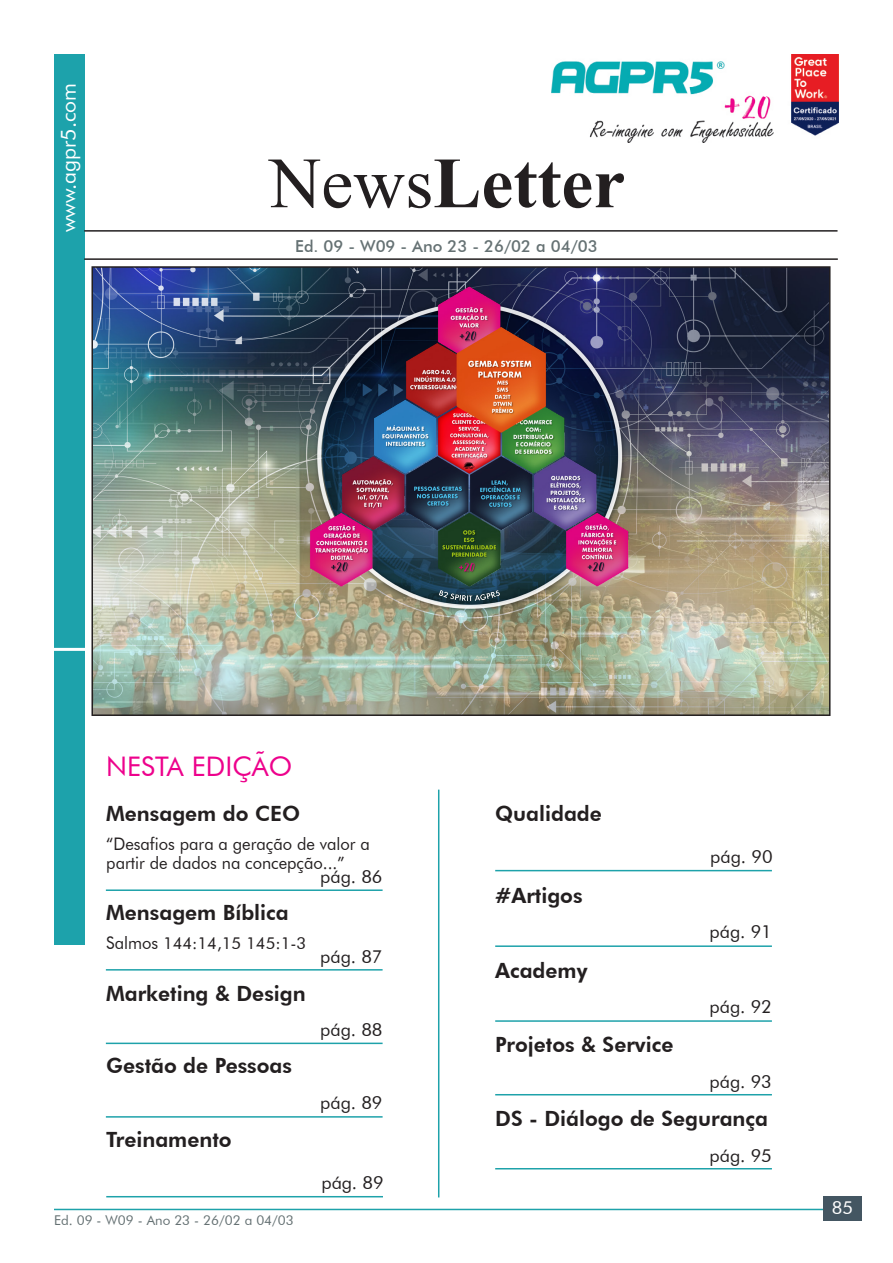
<style>
.page{position:relative;width:893px;height:1263px;background:#fff}
.page>*{position:absolute;margin:0;border:0;box-sizing:border-box;transform-origin:0 0}
.t1{font:700 72px "Times New Roman";color:#231f20}
.t2{font:27px "Futura BT";color:#ed028c}
.t3{font:800 21px "Futura BT";color:#231f20}
.t4{font:21px "Futura BT";color:#fff}
.t5{font:18px "Futura BT";color:#231f20}
.t6{font:18px "Futura BT";color:#fff}
.t7{font:17.4px/19.5px "Futura BT";color:#231f20;scale:.95 1}
.t8{font:500 16.5px "Futura BT";color:#657173}
.t9{font:16.5px "Futura BT";color:#231f20}
.t10{font:13.5px "Futura BT";color:#657173}
.s1{font-weight:400}
.s2{font-size:17.4px}
</style>
<div class="page">
<hr style="left:54px;top:1209px;width:785px;height:1px;background:#1ea2aa">
<div style="left:823px;top:1197px;width:39px;height:24px;background:#445662"></div>
<div style="left:54px;top:54px;width:30px;height:890px;background:#1da2ab"></div>
<img style="left:552px;top:54px;width:287px;height:89px">
<hr style="left:106px;top:889px;width:277px;height:2px;background:#1ea2aa">
<hr style="left:106px;top:969px;width:277px;height:1px;background:#1ea2aa">
<hr style="left:106px;top:1042px;width:277px;height:2px;background:#1ea2aa">
<hr style="left:106px;top:1116px;width:277px;height:1px;background:#1ea2aa">
<hr style="left:106px;top:1196px;width:277px;height:1px;background:#1ea2aa">
<hr style="left:495px;top:870px;width:277px;height:1px;background:#1ea2aa">
<hr style="left:495px;top:945px;width:277px;height:2px;background:#1ea2aa">
<hr style="left:495px;top:1020px;width:277px;height:2px;background:#1ea2aa">
<hr style="left:495px;top:1094px;width:277px;height:1px;background:#1ea2aa">
<hr style="left:495px;top:1168px;width:277px;height:1px;background:#1ea2aa">
<hr style="left:84px;top:230px;width:753px;height:2px;background:#231f20">
<hr style="left:84px;top:258px;width:754px;height:2px;background:#231f20">
<hr style="left:438px;top:790px;width:1px;height:407px;background:#1ea2aa">
<hr style="left:50px;top:648px;width:56px;height:3px;background:#fff">
<img style="left:94px;top:269px;width:733px;height:444px">
<div style="left:91px;top:266px;width:739px;height:450px;border:2px solid #231f20"></div>
<img style="left:302px;top:285px;width:330px;height:330px">
<p class="t4" style="left:56px;top:232px;width:151px;rotate:-90deg">www.agpr5.com</p>
<p class="t1" style="left:269px;top:131px;width:357px"><span class="s1">News</span>Letter</p>
<p class="t8" style="left:295px;top:236px;width:304px">Ed. 09 - W09 - Ano 23 - 26/02 a 04/03</p>
<p class="t2" style="left:106px;top:750px;width:188px">NESTA EDIÇÃO</p>
<p class="t3" style="left:106px;top:800px;width:195px">Mensagem do CEO</p>
<p class="t7" style="left:106px;top:833px;width:279px">“Desafios para a geração de valor a partir de dados na concepção...”</p>
<p class="t5" style="left:320px;top:865px;width:64px">pág. 86</p>
<p class="t3" style="left:106px;top:900px;width:184px">Mensagem Bíblica</p>
<p class="t9" style="left:106px;top:933px;width:201px"><span class="s2">Salmos</span> 144:14,15 145:1-3</p>
<p class="t3" style="left:106px;top:981px;width:201px">Marketing &amp; Design</p>
<p class="t3" style="left:106px;top:1053px;width:187px">Gestão de Pessoas</p>
<p class="t3" style="left:106px;top:1126px;width:127px">Treinamento</p>
<p class="t10" style="left:54px;top:1212px;width:241px">Ed. 09 - W09 - Ano 23 - 26/02 a 04/03</p>
<p class="t5" style="left:320px;top:945px;width:64px">pág. 87</p>
<p class="t5" style="left:320px;top:1019px;width:64px">pág. 88</p>
<p class="t5" style="left:320px;top:1092px;width:64px">pág. 89</p>
<p class="t5" style="left:321px;top:1172px;width:64px">pág. 89</p>
<p class="t3" style="left:495px;top:800px;width:108px">Qualidade</p>
<p class="t3" style="left:495px;top:882px;width:89px">#Artigos</p>
<p class="t3" style="left:495px;top:957px;width:94px">Academy</p>
<p class="t3" style="left:495px;top:1032px;width:180px">Projetos &amp; Service</p>
<p class="t5" style="left:710px;top:846px;width:64px">pág. 90</p>
<p class="t5" style="left:710px;top:921px;width:64px">pág. 91</p>
<p class="t5" style="left:710px;top:996px;width:64px">pág. 92</p>
<p class="t5" style="left:710px;top:1071px;width:64px">pág. 93</p>
<p class="t3" style="left:495px;top:1106px;width:274px">DS - Diálogo de Segurança</p>
<p class="t5" style="left:710px;top:1145px;width:64px">pág. 95</p>
<p class="t6" style="left:832px;top:1197px;width:23px">85</p>
</div>
